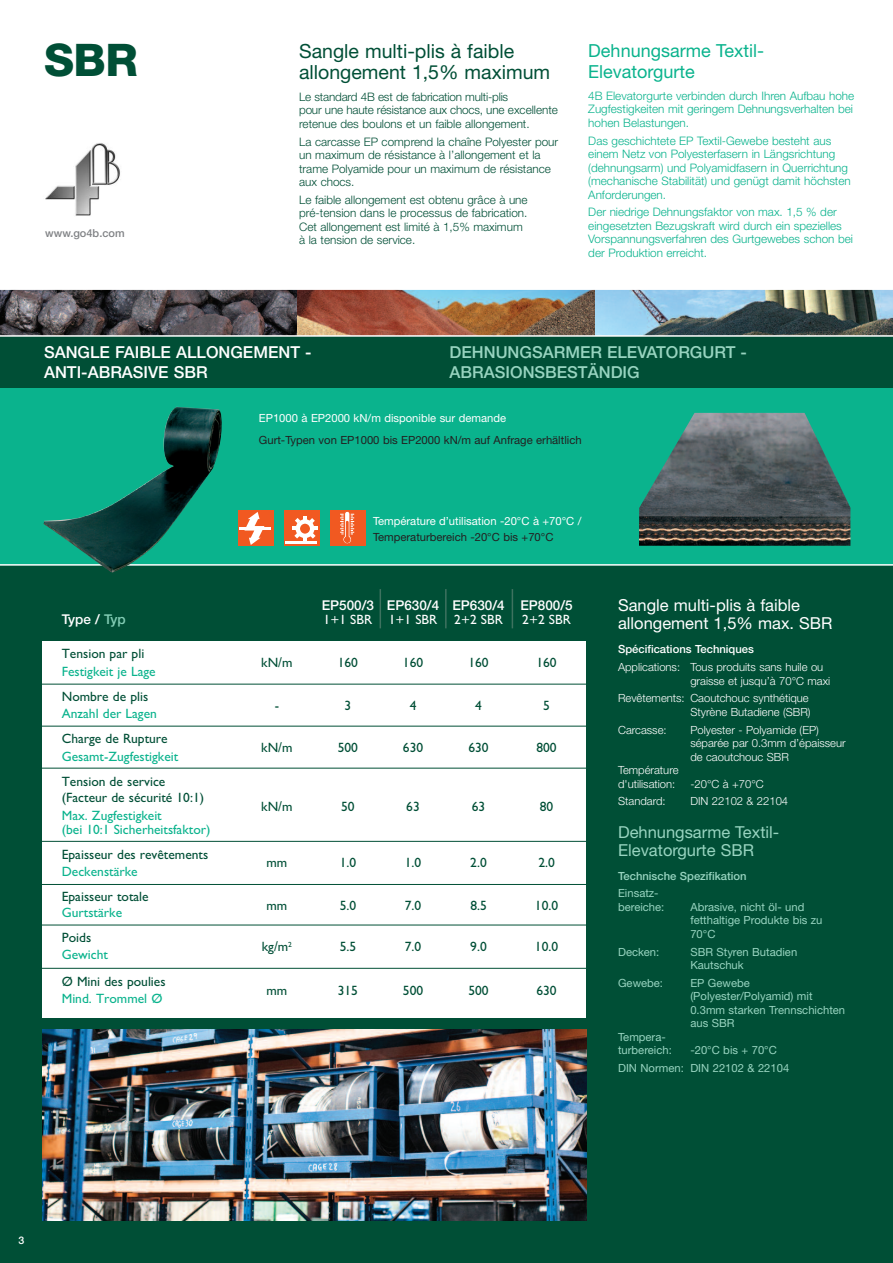
<style>
.page{position:relative;width:893px;height:1263px;background:#fff}
.page>*{position:absolute;margin:0;border:0;box-sizing:border-box;transform-origin:0 0}
.t1{font:800 45px "Helvetica Neue";color:#004f36}
.t2{font:19.5px/21px "Helvetica Neue";color:#004f36}
.t3{font:18px/21px "Helvetica Neue";color:#0ab38d}
.t4{font:16.5px/18px "Helvetica Neue";color:#fff}
.t5{font:500 16.5px/19.8px "Helvetica Neue";color:#98d4c0}
.t6{font:500 16.5px/19.8px "Helvetica Neue";color:#fff}
.t7{font:16.5px/18px "Helvetica Neue";color:#98d4c0}
.t8{font:13.5px/16px "M Gill Sans";color:#004f36}
.t9{font:13.5px "M Gill Sans";color:#0ab38d}
.t10{font:500 13.5px "Helvetica Neue";color:#fff}
.t11{font:13.5px "M Gill Sans";color:#fff}
.t12{font:300 11.7px/13.5px "Helvetica Neue";color:#0ab38d}
.t13{font:300 11.7px/13.5px "Helvetica Neue";color:#004f36}
.t14{font:300 11.25px/13.5px "Helvetica Neue";color:#fff}
.t15{font:11.25px/13.5px "Helvetica Neue";color:#98d4c0}
.t16{font:11.25px "Helvetica Neue";color:#231f20}
.t17{font:11.25px "Helvetica Neue";color:#fff}
.t18{font:500 11.25px "Helvetica Neue";color:#fff}
.t19{font:500 11.25px "Helvetica Neue";color:#98d4c0}
.t20{font:500 10.95px "Helvetica Neue";color:#808285}
.t21{font:500 10.5px "Helvetica Neue";color:#fff}
.s1{color:#83cdb5}
</style>
<div class="page">
<div style="left:0;top:326px;width:893px;height:937px;background:#004f36"></div>
<div style="left:0;top:388px;width:893px;height:177px;background:#0ab38d"></div>
<img style="left:0;top:290px;width:893px;height:45px">
<div style="left:43px;top:641px;width:543px;height:377px;background:#fff"></div>
<hr style="left:380px;top:589px;width:1px;height:39px;background:#3e725f">
<hr style="left:445px;top:589px;width:2px;height:39px;background:#3e725f">
<hr style="left:512px;top:589px;width:1px;height:39px;background:#3e725f">
<img style="left:45px;top:143px;width:75px;height:61px">
<hr style="left:36px;top:684px;width:555px;height:1px;background:#004f36">
<hr style="left:36px;top:726px;width:555px;height:1px;background:#004f36">
<hr style="left:36px;top:768px;width:555px;height:1px;background:#004f36">
<hr style="left:36px;top:841px;width:555px;height:1px;background:#004f36">
<hr style="left:36px;top:884px;width:555px;height:1px;background:#004f36">
<hr style="left:36px;top:925px;width:555px;height:1px;background:#004f36">
<hr style="left:36px;top:968px;width:555px;height:1px;background:#004f36">
<svg style="left:238px;top:511px;width:35px;height:35px"></svg>
<svg style="left:284px;top:511px;width:35px;height:35px"></svg>
<svg style="left:331px;top:511px;width:34px;height:35px"></svg>
<img style="left:639px;top:413px;width:211px;height:133px">
<img style="left:43px;top:1029px;width:544px;height:191px">
<hr style="left:0;top:335px;width:893px;height:2px;background:#fff">
<hr style="left:0;top:564px;width:893px;height:2px;background:#fff">
<img style="left:43px;top:407px;width:179px;height:166px">
<h1 class="t1" style="left:44px;top:44px;width:95px">SBR</h1>
<p class="t20" style="left:45px;top:229px;width:81px">www.go4b.com</p>
<h2 class="t2" style="left:299px;top:42px;width:253px">Sangle multi-plis à faible allongement 1,5% maximum</h2>
<p class="t13" style="left:299px;top:91px;width:260px">Le standard 4B est de fabrication multi-plis<br>pour une haute résistance aux chocs, une excellente retenue des boulons et un faible allongement.</p>
<p class="t13" style="left:299px;top:136px;width:261px">La carcasse EP comprend la chaîne Polyester pour un maximum de résistance à l’allongement et la trame Polyamide pour un maximum de résistance aux chocs.</p>
<p class="t13" style="left:299px;top:194px;width:230px">Le faible allongement est obtenu grâce à une pré-tension dans le processus de fabrication.<br>Cet allongement est limité à 1,5% maximum à la tension de service.</p>
<h3 class="t3" style="left:588px;top:42px;width:177px">Dehnungsarme Textil-<br>Elevatorgurte</h3>
<p class="t12" style="left:588px;top:90px;width:267px;text-align:justify">4B Elevatorgurte verbinden durch Ihren Aufbau hohe Zugfestigkeiten mit geringem Dehnungsverhalten bei hohen Belastungen.</p>
<p class="t12" style="left:588px;top:135px;width:264px">Das geschichtete EP Textil-Gewebe besteht aus einem Netz von Polyesterfasern in Längsrichtung (dehnungsarm) und Polyamidfasern in Querrichtung (mechanische Stabilität) und genügt damit höchsten Anforderungen.</p>
<p class="t12" style="left:588px;top:207px;width:266px">Der niedrige Dehnungsfaktor von max. 1,5 % der eingesetzten Bezugskraft wird durch ein spezielles Vorspannungsverfahren des Gurtgewebes schon bei der Produktion erreicht.</p>
<h3 class="t6" style="left:44px;top:343px;width:269px">SANGLE FAIBLE ALLONGEMENT -<br>ANTI-ABRASIVE SBR</h3>
<h3 class="t5" style="left:450px;top:343px;width:299px">DEHNUNGSARMER ELEVATORGURT -<br>ABRASIONSBESTÄNDIG</h3>
<p class="t17" style="left:259px;top:414px;width:249px">EP1000 à EP2000 kN/m disponible sur demande</p>
<p class="t16" style="left:259px;top:436px;width:324px">Gurt-Typen von EP1000 bis EP2000 kN/m auf Anfrage erhältlich</p>
<p class="t17" style="left:373px;top:517px;width:210px">Température d’utilisation -20°C à +70°C /</p>
<p class="t16" style="left:373px;top:533px;width:182px">Temperaturbereich -20°C bis +70°C</p>
<p class="t10" style="left:322px;top:600px;width:252px">EP500/3 EP630/4 EP630/4 EP800/5</p>
<p class="t10" style="left:62px;top:615px;width:66px">Type / <span class="s1">Typ</span></p>
<p class="t11" style="left:324px;top:615px;width:115px">1+1 SBR 1+1 SBR</p>
<p class="t11" style="left:454px;top:615px;width:50px">2+2 SBR</p>
<p class="t11" style="left:522px;top:615px;width:50px">2+2 SBR</p>
<p class="t8" style="left:62px;top:647px;width:84px">Tension par pli</p>
<p class="t8" style="left:261px;top:656px;width:33px">kN/m</p>
<p class="t8" style="left:338px;top:656px;width:22px">160</p>
<p class="t8" style="left:403px;top:656px;width:22px">160</p>
<p class="t8" style="left:468px;top:656px;width:22px">160</p>
<p class="t8" style="left:536px;top:656px;width:22px">160</p>
<p class="t9" style="left:62px;top:667px;width:95px">Festigkeit je Lage</p>
<p class="t8" style="left:62px;top:690px;width:88px">Nombre de plis</p>
<p class="t8" style="left:275px;top:699px;width:6px">-</p>
<p class="t8" style="left:345px;top:699px;width:8px">3</p>
<p class="t8" style="left:410px;top:699px;width:8px">4</p>
<p class="t8" style="left:475px;top:699px;width:8px">4</p>
<p class="t8" style="left:543px;top:699px;width:8px">5</p>
<p class="t9" style="left:62px;top:709px;width:97px">Anzahl der Lagen</p>
<p class="t8" style="left:62px;top:732px;width:107px">Charge de Rupture</p>
<p class="t8" style="left:261px;top:741px;width:33px">kN/m</p>
<p class="t8" style="left:338px;top:741px;width:22px">500</p>
<p class="t8" style="left:403px;top:741px;width:22px">630</p>
<p class="t8" style="left:468px;top:741px;width:22px">630</p>
<p class="t8" style="left:536px;top:741px;width:22px">800</p>
<p class="t9" style="left:62px;top:752px;width:118px">Gesamt-Zugfestigkeit</p>
<p class="t8" style="left:62px;top:775px;width:144px">Tension de service (Facteur de sécurité 10:1)</p>
<p class="t9" style="left:62px;top:810px;width:101px">Max. Zugfestigkeit</p>
<p class="t8" style="left:261px;top:799px;width:33px">kN/m</p>
<p class="t8" style="left:341px;top:799px;width:15px">50</p>
<p class="t8" style="left:406px;top:799px;width:15px">63</p>
<p class="t8" style="left:472px;top:799px;width:15px">63</p>
<p class="t8" style="left:540px;top:799px;width:15px">80</p>
<p class="t9" style="left:62px;top:825px;width:150px">(bei 10:1 Sicherheitsfaktor)</p>
<p class="t8" style="left:62px;top:848px;width:148px">Epaisseur des revêtements</p>
<p class="t9" style="left:62px;top:866px;width:77px">Deckenstärke</p>
<p class="t8" style="left:62px;top:889px;width:88px">Epaisseur totale</p>
<p class="t9" style="left:62px;top:907px;width:62px">Gurtstärke</p>
<p class="t8" style="left:62px;top:930px;width:31px">Poids</p>
<p class="t9" style="left:62px;top:950px;width:48px">Gewicht</p>
<p class="t8" style="left:62px;top:974px;width:105px">Ø Mini des poulies</p>
<p class="t9" style="left:62px;top:994px;width:102px">Mind. Trommel Ø</p>
<p class="t8" style="left:266px;top:855px;width:22px">mm</p>
<p class="t8" style="left:340px;top:855px;width:18px">1.0</p>
<p class="t8" style="left:405px;top:855px;width:18px">1.0</p>
<p class="t8" style="left:470px;top:855px;width:18px">2.0</p>
<p class="t8" style="left:538px;top:855px;width:18px">2.0</p>
<p class="t8" style="left:266px;top:898px;width:22px">mm</p>
<p class="t8" style="left:340px;top:898px;width:18px">5.0</p>
<p class="t8" style="left:405px;top:898px;width:18px">7.0</p>
<p class="t8" style="left:470px;top:898px;width:18px">8.5</p>
<p class="t8" style="left:535px;top:898px;width:25px">10.0</p>
<p class="t8" style="left:262px;top:939px;width:32px">kg/m<sup>2</sup></p>
<p class="t8" style="left:340px;top:939px;width:18px">5.5</p>
<p class="t8" style="left:405px;top:939px;width:18px">7.0</p>
<p class="t8" style="left:470px;top:939px;width:18px">9.0</p>
<p class="t8" style="left:535px;top:939px;width:25px">10.0</p>
<p class="t8" style="left:266px;top:983px;width:22px">mm</p>
<p class="t8" style="left:338px;top:983px;width:22px">315</p>
<p class="t8" style="left:403px;top:983px;width:22px">500</p>
<p class="t8" style="left:468px;top:983px;width:22px">500</p>
<p class="t8" style="left:536px;top:983px;width:22px">630</p>
<h3 class="t4" style="left:618px;top:598px;width:216px">Sangle multi-plis à faible allongement 1,5% max. SBR</h3>
<p class="t18" style="left:618px;top:645px;width:137px">Spécifications Techniques</p>
<p class="t14" style="left:690px;top:661px;width:141px;text-indent:-72px">Applications: Tous produits sans huile ou graisse et jusqu’à 70°C maxi</p>
<p class="t14" style="left:618px;top:693px;width:194px;text-align:right">Revêtements: Caoutchouc synthétique<br>Styrène Butadiene (SBR)</p>
<p class="t14" style="left:618px;top:724px;width:50px">Carcasse:</p>
<p class="t14" style="left:690px;top:724px;width:157px">Polyester - Polyamide (EP) séparée par 0.3mm d’épaisseur de caoutchouc SBR</p>
<p class="t14" style="left:618px;top:764px;width:62px">Température d'utilisation:</p>
<p class="t14" style="left:690px;top:778px;width:75px">-20°C à +70°C</p>
<p class="t14" style="left:618px;top:796px;width:49px">Standard:</p>
<p class="t14" style="left:690px;top:796px;width:99px">DIN 22102 &amp; 22104</p>
<h3 class="t7" style="left:618px;top:824px;width:163px">Dehnungsarme Textil-<br>Elevatorgurte SBR</h3>
<p class="t19" style="left:618px;top:871px;width:130px">Technische Spezifikation</p>
<p class="t15" style="left:618px;top:888px;width:48px">Einsatz&shy;bereiche:</p>
<p class="t15" style="left:690px;top:901px;width:134px">Abrasive, nicht öl- und fetthaltige Produkte bis zu<br>70°C</p>
<p class="t15" style="left:618px;top:946px;width:43px">Decken:</p>
<p class="t15" style="left:690px;top:946px;width:108px">SBR Styren Butadien<br>Kautschuk</p>
<p class="t15" style="left:618px;top:977px;width:46px">Gewebe:</p>
<p class="t15" style="left:690px;top:977px;width:156px">EP Gewebe (Polyester/Polyamid) mit<br>0.3mm starken Trennschichten aus SBR</p>
<p class="t15" style="left:618px;top:1031px;width:55px">Tempera&shy;turbereich:</p>
<p class="t15" style="left:618px;top:1042px;width:173px;line-height:17.7px;text-indent:72px">-20°C bis + 70°C<br>DIN Normen: DIN 22102 &amp; 22104</p>
<p class="t21" style="left:18px;top:1237px;width:7px">3</p>
</div>
